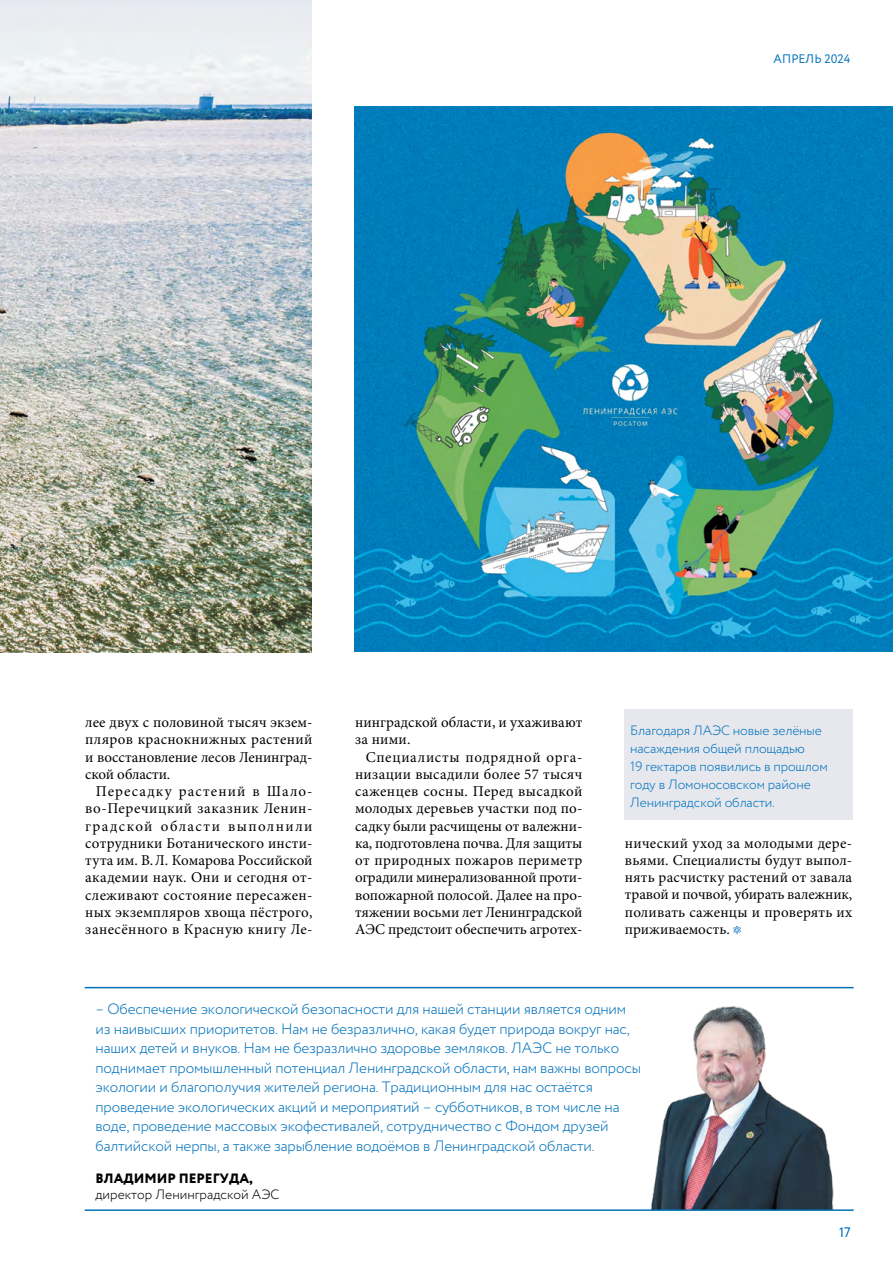
<style>
.page{position:relative;width:893px;height:1263px;background:#fff}
.page>*{position:absolute;margin:0;border:0;box-sizing:border-box;transform-origin:0 0}
.t1{font:15px/17.2px "Minion Pro";letter-spacing:.005em;color:#000;text-align:justify}
.t2{font:300 15px/19.5px "Circe";letter-spacing:-.01em;color:#0072bc}
.t3{font:300 13.5px/18px "Circe";letter-spacing:-.01em;color:#0072bc}
.t4{font:300 13.5px "Circe";color:#000}
.t5{font:800 13.5px "Circe";color:#000}
.t6{font:12px "Circe";letter-spacing:.01em;color:#0072bc}
</style>
<div class="page">
<img style="left:651px;top:1006px;width:183px;height:203px">
<hr style="left:85px;top:987px;width:769px;height:1px;background:#0072bc">
<hr style="left:85px;top:1209px;width:769px;height:2px;background:#0072bc">
<img style="left:0;top:0;width:312px;height:653px">
<img style="left:354px;top:106px;width:539px;height:545px">
<svg style="left:733px;top:926px;width:8px;height:8px"></svg>
<div style="left:624px;top:709px;width:228px;height:111px;background:#e7e8ee"></div>
<p class="t6" style="left:773px;top:51px;width:78px">АПРЕЛЬ 2024</p>
<p class="t1" style="left:85px;top:714px;width:229px">лее двух с половиной тысяч экзем&shy;пляров краснокнижных растений и восстановление лесов Ленинград&shy;ской области.</p>
<p class="t1" style="left:85px;top:783px;width:229px;text-indent:11px">Пересадку растений в Шало&shy;во‑Перечицкий заказник Ленин&shy;градской области выполнили сотрудники Ботанического инсти&shy;тута им. В.Л. Комарова Российской академии наук. Они и сегодня от&shy;слеживают состояние пересажен&shy;ных экземпляров хвоща пёстрого, занесённого в Красную книгу Ле-</p>
<p class="t1" style="left:355px;top:714px;width:229px">нинградской области, и ухаживают за ними.</p>
<p class="t1" style="left:355px;top:748px;width:229px;text-indent:11px">Специалисты подрядной орга&shy;низации высадили более 57 тысяч саженцев сосны. Перед высадкой молодых деревьев участки под по&shy;садку были расчищены от валежни&shy;ка, подготовлена почва. Для защиты от природных пожаров периметр оградили минерализованной проти&shy;вопожарной полосой. Далее на про&shy;тяжении восьми лет Ленинградской АЭС предстоит обеспечить агротех-</p>
<p class="t3" style="left:630px;top:722px;width:199px">Благодаря ЛАЭС новые зелёные насаждения общей площадью<br>19 гектаров появились в прошлом году в Ломоносовском районе<br>Ленинградской области.</p>
<p class="t1" style="left:625px;top:834px;width:229px">нический уход за молодыми дере&shy;вьями. Специалисты будут выпол&shy;нять расчистку растений от завала травой и почвой, убирать валежник, поливать саженцы и проверять их приживаемость.</p>
<p class="t2" style="left:96px;top:1000px;width:547px">– Обеспечение экологической безопасности для нашей станции является одним из наивысших приоритетов. Нам не безразлично, какая будет природа вокруг нас, наших детей и внуков. Нам не безразлично здоровье земляков. ЛАЭС не только поднимает промышленный потенциал Ленинградской области, нам важны вопросы экологии и благополучия жителей региона. Традиционным для нас остаётся проведение экологических акций и мероприятий – субботников, в том числе на воде, проведение массовых экофестивалей, сотрудничество с Фондом друзей балтийской нерпы, а также зарыбление водоёмов в Ленинградской области.</p>
<p class="t5" style="left:96px;top:1169px;width:159px">ВЛАДИМИР ПЕРЕГУДА,</p>
<p class="t4" style="left:96px;top:1186px;width:185px">директор Ленинградской АЭС</p>
<p class="t3" style="left:839px;top:1224px;width:13px">17</p>
</div>
